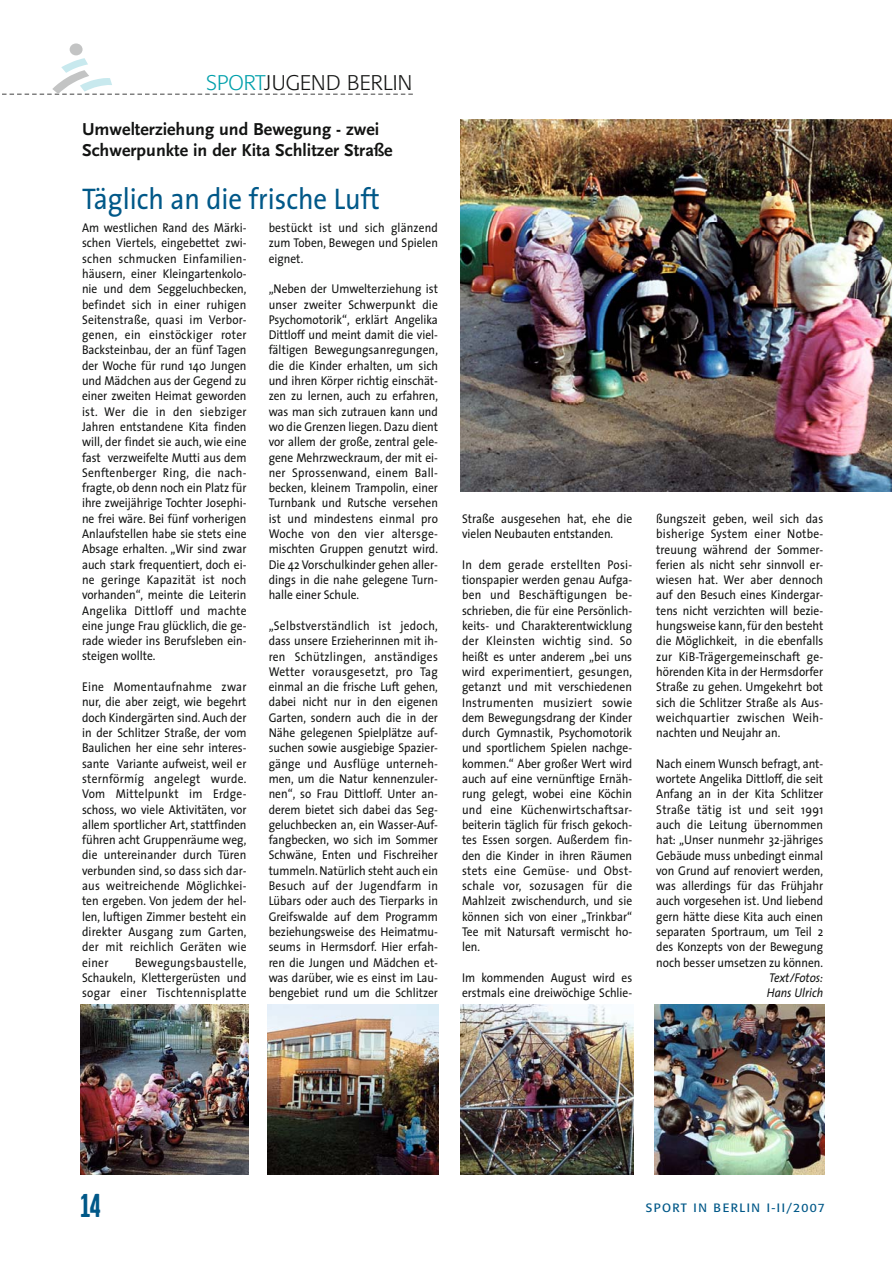
<style>
.page{position:relative;width:893px;height:1263px;background:#fff}
.page>*{position:absolute;margin:0;border:0;box-sizing:border-box;transform-origin:0 0}
.t1{font:700 33px "Garage Gothic";color:#005888}
.t2{font:30px "The Sans";color:#005888;scale:.9 1}
.t3{font:300 21px "Formata";color:#131413}
.t4{font:700 18px/21.6px "Scala Sans";color:#131413}
.t5{font:12.75px/15.3px "The Sans";color:#131413;text-align:justify;scale:.9 1}
.t6{font:italic 12.75px/15.3px "The Sans";color:#131413;scale:.9 1}
.t7{font:12px "Formata";letter-spacing:.115em;color:#005888}
.s1{color:#00a0ab}
</style>
<div class="page">
<div style="left:70px;top:43px;width:13px;height:12px;background:#c3c4c4;border-radius:50%"></div>
<svg style="left:2px;top:58px;width:411px;height:37px"></svg>
<img style="left:461px;top:120px;width:431px;height:372px">
<img style="left:81px;top:1004px;width:167px;height:170px">
<img style="left:267px;top:1004px;width:172px;height:170px">
<img style="left:461px;top:1004px;width:173px;height:170px">
<img style="left:655px;top:1004px;width:170px;height:170px">
<h3 class="t3" style="left:206px;top:73px;width:208px"><span class="s1">SPORT</span>JUGEND BERLIN</h3>
<h3 class="t4" style="left:82px;top:119px;width:312px">Umwelterziehung und Bewegung - zwei<br>Schwerpunkte in der Kita Schlitzer Straße</h3>
<h2 class="t2" style="left:82px;top:187px;width:332px">Täglich an die frische Luft</h2>
<p class="t5" style="left:82px;top:221px;width:184px">Am westlichen Rand des Märki&shy;schen Viertels, eingebettet zwi&shy;schen schmucken Einfamilien&shy;häusern, einer Kleingartenkolo&shy;nie und dem Seggeluchbecken, befindet sich in einer ruhigen Seitenstraße, quasi im Verbor&shy;genen, ein einstöckiger roter Backsteinbau, der an fünf Tagen der Woche für rund 140 Jungen und Mädchen aus der Gegend zu einer zweiten Heimat geworden ist. Wer die in den siebziger Jahren entstandene Kita finden will, der findet sie auch, wie eine fast verzweifelte Mutti aus dem Senftenberger Ring, die nach&shy;fragte, ob denn noch ein Platz für ihre zweijährige Tochter Josephi&shy;ne frei wäre. Bei fünf vorherigen Anlaufstellen habe sie stets eine Absage erhalten. „Wir sind zwar auch stark frequentiert, doch ei&shy;ne geringe Kapazität ist noch vorhanden“, meinte die Leiterin Angelika Dittloff und machte eine junge Frau glücklich, die ge&shy;rade wieder ins Berufsleben ein&shy;steigen wollte.</p>
<p class="t5" style="left:82px;top:680px;width:184px">Eine Momentaufnahme zwar nur, die aber zeigt, wie begehrt doch Kindergärten sind. Auch der in der Schlitzer Straße, der vom Baulichen her eine sehr interes&shy;sante Variante aufweist, weil er sternförmíg angelegt wurde.<br>Vom Mittelpunkt im Erdge&shy;schoss, wo viele Aktivitäten, vor allem sportlicher Art, stattfinden führen acht Gruppenräume weg, die untereinander durch Türen verbunden sind, so dass sich dar&shy;aus weitreichende Möglichkei&shy;ten ergeben. Von jedem der hel&shy;len, luftigen Zimmer besteht ein direkter Ausgang zum Garten, der mit reichlich Geräten wie einer</p>
<p class="t5" style="left:269px;top:221px;width:190px">bestückt ist und sich glänzend zum Toben, Bewegen und Spielen eignet.</p>
<p class="t5" style="left:269px;top:283px;width:190px">„Neben der Umwelterziehung ist unser zweiter Schwerpunkt die Psychomotorik“, erklärt Angelika Dittloff und meint damit die viel&shy;fältigen Bewegungsanregungen, die die Kinder erhalten, um sich und ihren Körper richtig einschät&shy;zen zu lernen, auch zu erfahren, was man sich zutrauen kann und wo die Grenzen liegen. Dazu dient vor allem der große, zentral gele&shy;gene Mehrzweckraum, der mit ei&shy;ner Sprossenwand, einem Ball&shy;becken, kleinem Trampolin, einer Turnbank und Rutsche versehen ist und mindestens einmal pro Woche von den vier altersge&shy;mischten Gruppen genutzt wird.<br>Die 42 Vorschulkinder gehen aller&shy;dings in die nahe gelegene Turn&shy;halle einer Schule.</p>
<p class="t5" style="left:269px;top:619px;width:190px">„Selbstverständlich ist jedoch, dass unsere Erzieherinnen mit ih&shy;ren Schützlingen, anständiges Wetter vorausgesetzt, pro Tag einmal an die frische Luft gehen, dabei nicht nur in den eigenen Garten, sondern auch die in der Nähe gelegenen Spielplätze auf&shy;suchen sowie ausgiebige Spazier&shy;gänge und Ausflüge unterneh&shy;men, um die Natur kennenzuler&shy;nen“, so Frau Dittloff. Unter an&shy;derem bietet sich dabei das Seg&shy;geluchbecken an, ein Wasser-Auf&shy;fangbecken, wo sich im Sommer Schwäne, Enten und Fischreiher tummeln. Natürlich steht auch ein Besuch auf der Jugendfarm in Lübars oder auch des Tierparks in Greifswalde auf dem Programm beziehungsweise des Heimatmu&shy;seums in Hermsdorf. Hier erfah&shy;ren die Jungen und Mädchen et&shy;was darüber, wie es einst im Lau&shy;bengebiet rund um die Schlitzer</p>
<p class="t5" style="left:82px;top:956px;width:184px;text-indent:53px">Bewegungsbaustelle, Schaukeln, Klettergerüsten und sogar einer Tischtennisplatte</p>
<p class="t5" style="left:462px;top:512px;width:191px">Straße ausgesehen hat, ehe die vielen Neubauten entstanden.</p>
<p class="t5" style="left:462px;top:558px;width:191px">In dem gerade erstellten Posi&shy;tionspapier werden genau Aufga&shy;ben und Beschäftigungen be&shy;schrieben, die für eine Persönlich&shy;keits- und Charakterentwicklung der Kleinsten wichtig sind. So heißt es unter anderem „bei uns wird experimentiert, gesungen, getanzt und mit verschiedenen Instrumenten musiziert sowie dem Bewegungsdrang der Kinder durch Gymnastik, Psychomotorik und sportlichem Spielen nachge&shy;kommen.“ Aber großer Wert wird auch auf eine vernünftige Ernäh&shy;rung gelegt, wobei eine Köchin und eine Küchenwirtschaftsar&shy;beiterin täglich für frisch gekoch&shy;tes Essen sorgen. Außerdem fin&shy;den die Kinder in ihren Räumen stets eine Gemüse- und Obst&shy;schale vor, sozusagen für die Mahlzeit zwischendurch, und sie können sich von einer „Trinkbar“ Tee mit Natursaft vermischt ho&shy;len.</p>
<p class="t5" style="left:462px;top:971px;width:191px">Im kommenden August wird es erstmals eine dreiwöchige Schlie-</p>
<p class="t5" style="left:656px;top:512px;width:187px">ßungszeit geben, weil sich das bisherige System einer Notbe&shy;treuung während der Sommer&shy;ferien als nicht sehr sinnvoll er&shy;wiesen hat. Wer aber dennoch auf den Besuch eines Kindergar&shy;tens nicht verzichten will bezie&shy;hungsweise kann, für den besteht die Möglichkeit, in die ebenfalls zur KiB-Trägergemeinschaft ge&shy;hörenden Kita in der Hermsdorfer Straße zu gehen. Umgekehrt bot sich die Schlitzer Straße als Aus&shy;weichquartier zwischen Weih&shy;nachten und Neujahr an.</p>
<p class="t5" style="left:656px;top:757px;width:187px">Nach einem Wunsch befragt, ant&shy;wortete Angelika Dittloff, die seit Anfang an in der Kita Schlitzer Straße tätig ist und seit 1991 auch die Leitung übernommen hat: „Unser nunmehr 32-jähriges Gebäude muss unbedingt einmal von Grund auf renoviert werden, was allerdings für das Frühjahr auch vorgesehen ist. Und liebend gern hätte diese Kita auch einen separaten Sportraum, um Teil 2 des Konzepts von der Bewegung noch besser umsetzen zu können.</p>
<p class="t6" style="left:767px;top:971px;width:64px">Text/Fotos:<br>Hans Ulrich</p>
<h1 class="t1" style="left:81px;top:1186px;width:22px">14</h1>
<p class="t7" style="left:646px;top:1202px;width:180px">SPORT IN BERLIN I-II/2007</p>
</div>
